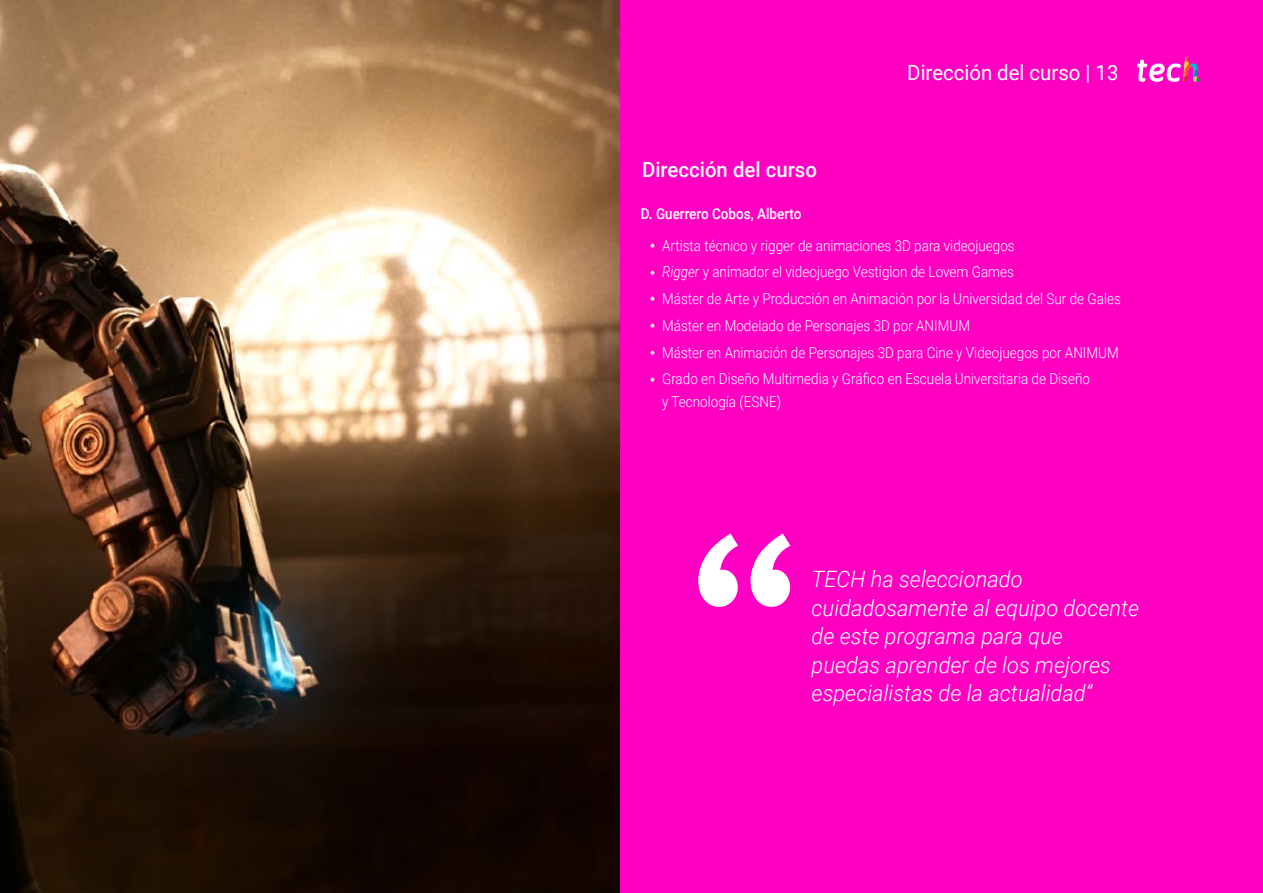
<style>
.page{position:relative;width:1263px;height:893px;background:#fff}
.page>*{position:absolute;margin:0;border:0;box-sizing:border-box;transform-origin:0 0}
.t1{font:italic 300 22.5px/28.5px "Roboto";color:#fff}
.t2{font:21px "Roboto";color:#fff}
.t3{font:500 21px "Roboto";color:#fffbff}
.t4{font:300 15px/26.7px "Roboto";color:#fff;scale:.9 1}
.t5{font:500 15px "Roboto";color:#fff;scale:.9 1}
.s1{font-style:italic}
</style>
<div class="page">
<img style="left:0;top:0;width:621px;height:893px">
<div style="left:621px;top:0;width:642px;height:893px;background:#ff00c2"></div>
<svg style="left:1137px;top:56px;width:62px;height:26px"></svg>
<svg style="left:698px;top:534px;width:92px;height:73px"></svg>
<h2 class="t3" style="left:642px;top:154px;width:176px">Dirección del curso</h2>
<h2 class="t2" style="left:907px;top:57px;width:213px">Dirección del curso | 13</h2>
<p class="t5" style="left:641px;top:203px;width:180px">D. Guerrero Cobos, Alberto</p>
<p class="t4" style="left:662px;top:231px;width:511px">Artista técnico y rigger de animaciones 3D para videojuegos<br><span class="s1">Rigger</span> y animador el videojuego Vestigion de Lovem Games<br>Máster de Arte y Producción en Animación por la Universidad del Sur de Gales Máster en Modelado de Personajes 3D por ANIMUM<br>Máster en Animación de Personajes 3D para Cine y Videojuegos por ANIMUM Grado en Diseño Multimedia y Gráfico en Escuela Universitaria de Diseño</p>
<p class="t4" style="left:662px;top:388px;width:134px">y Tecnología (ESNE)</p>
<h1 class="t1" style="left:812px;top:564px;width:329px">TECH ha seleccionado cuidadosamente al equipo docente de este programa para que<br>puedas aprender de los mejores especialistas de la actualidad”</h1>
</div>
